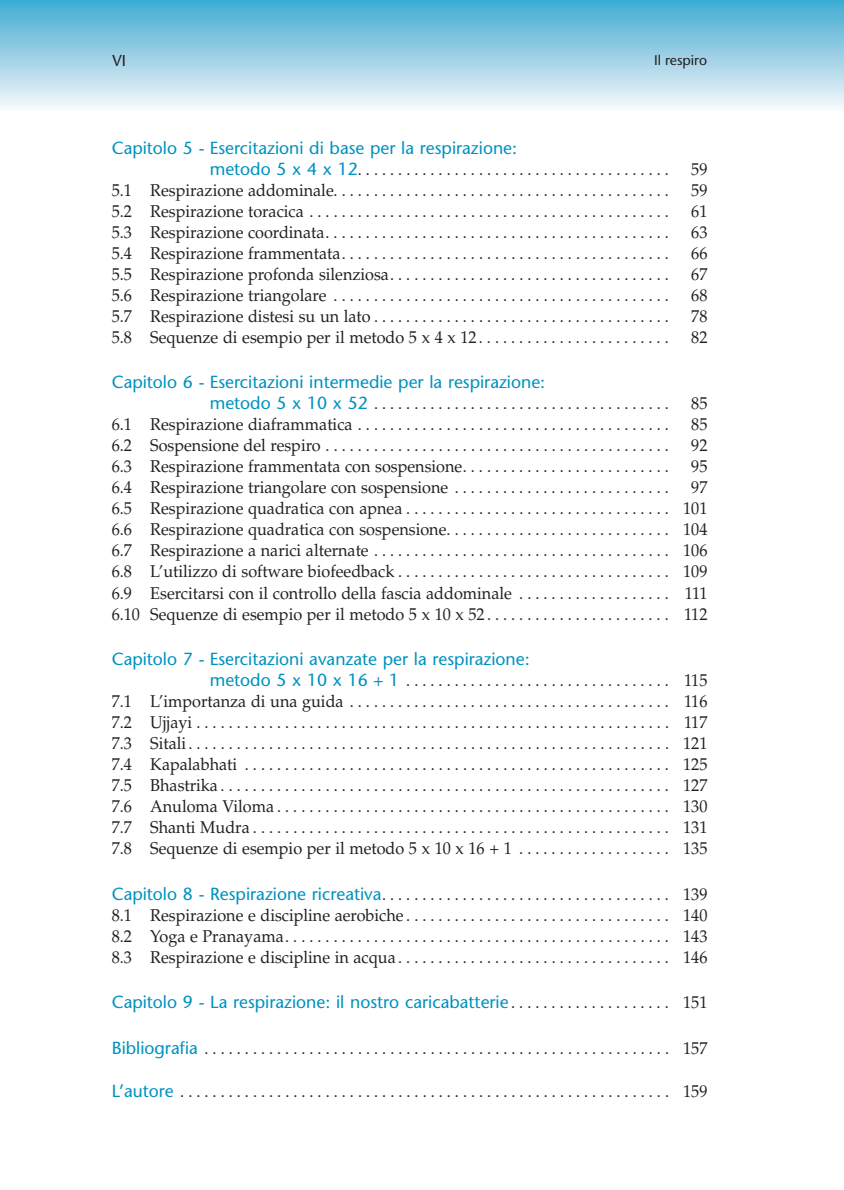
<style>
.page{position:relative;width:844px;height:1190px;background:#fff}
.page>*{position:absolute;margin:0;border:0;box-sizing:border-box;transform-origin:0 0}
.t1{font:17.5px "Stone Sans";color:#0092c0}
.t2{font:17.15px/21px "Palatino";color:#231f20;text-align:justify;scale:.95 1}
.t3{font:15.75px "Stone Sans";color:#231f20}
.t4{font:14px "Stone Sans";color:#231f20}
.s1{font-family:"Stone Sans";font-size:17.5px;color:#0092c0}
.s2{font-family:"Palatino";font-size:17.15px;color:#231f20}
</style>
<div class="page">
<div style="left:0;top:0;width:843px;height:113px;background:linear-gradient(to bottom,#3faad1,#fcfafd)"></div>
<svg style="left:843px;top:1px;width:1px;height:107px"></svg>
<p class="t3" style="left:113px;top:51px;width:15px">VI</p>
<p class="t4" style="left:654px;top:52px;width:55px">Il respiro</p>
<p class="t1" style="left:112px;top:137px;width:407px">Capitolo 5 - Esercitazioni di base per la respirazione:</p>
<p class="t2" style="left:210px;top:159px;width:484px"><span class="s1">metodo 5 x 4 x 12</span>. . . . . . . . . . . . . . . . . . . . . . . . . . . . . . . . . . . . . . .</p>
<p class="t2" style="left:691px;top:159px;width:19px">59</p>
<p class="t2" style="left:112px;top:180px;width:588px">5.1 Respirazione addominale. . . . . . . . . . . . . . . . . . . . . . . . . . . . . . . . . . . . . . . . . .</p>
<p class="t2" style="left:691px;top:180px;width:19px">59</p>
<p class="t2" style="left:112px;top:201px;width:588px">5.2 Respirazione toracica . . . . . . . . . . . . . . . . . . . . . . . . . . . . . . . . . . . . . . . . . . . . .</p>
<p class="t2" style="left:691px;top:201px;width:19px">61</p>
<p class="t2" style="left:112px;top:222px;width:588px">5.3 Respirazione coordinata. . . . . . . . . . . . . . . . . . . . . . . . . . . . . . . . . . . . . . . . . . .</p>
<p class="t2" style="left:691px;top:222px;width:19px">63</p>
<p class="t2" style="left:112px;top:243px;width:588px">5.4 Respirazione frammentata. . . . . . . . . . . . . . . . . . . . . . . . . . . . . . . . . . . . . . . . .</p>
<p class="t2" style="left:691px;top:243px;width:19px">66</p>
<p class="t2" style="left:112px;top:264px;width:588px">5.5 Respirazione profonda silenziosa. . . . . . . . . . . . . . . . . . . . . . . . . . . . . . . . . . .</p>
<p class="t2" style="left:691px;top:264px;width:19px">67</p>
<p class="t2" style="left:112px;top:285px;width:588px">5.6 Respirazione triangolare . . . . . . . . . . . . . . . . . . . . . . . . . . . . . . . . . . . . . . . . . .</p>
<p class="t2" style="left:691px;top:285px;width:19px">68</p>
<p class="t2" style="left:112px;top:306px;width:588px">5.7 Respirazione distesi su un lato . . . . . . . . . . . . . . . . . . . . . . . . . . . . . . . . . . . . .</p>
<p class="t2" style="left:691px;top:306px;width:19px">78</p>
<p class="t2" style="left:112px;top:327px;width:587px">5.8 Sequenze di esempio per il metodo 5 x 4 x 12 . . . . . . . . . . . . . . . . . . . . . . . .</p>
<p class="t2" style="left:691px;top:327px;width:19px">82</p>
<p class="t1" style="left:112px;top:372px;width:435px">Capitolo 6 - Esercitazioni intermedie per la respirazione:</p>
<p class="t2" style="left:210px;top:393px;width:484px"><span class="s1">metodo 5 x 10 x 52</span> . . . . . . . . . . . . . . . . . . . . . . . . . . . . . . . . . . . . .</p>
<p class="t2" style="left:691px;top:393px;width:19px">85</p>
<p class="t2" style="left:112px;top:414px;width:588px">6.1 Respirazione diaframmatica . . . . . . . . . . . . . . . . . . . . . . . . . . . . . . . . . . . . . . .</p>
<p class="t2" style="left:691px;top:414px;width:19px">85</p>
<p class="t2" style="left:112px;top:435px;width:588px">6.2 Sospensione del respiro . . . . . . . . . . . . . . . . . . . . . . . . . . . . . . . . . . . . . . . . . . .</p>
<p class="t2" style="left:691px;top:435px;width:19px">92</p>
<p class="t2" style="left:112px;top:456px;width:587px">6.3 Respirazione frammentata con sospensione. . . . . . . . . . . . . . . . . . . . . . . . . .</p>
<p class="t2" style="left:691px;top:456px;width:19px">95</p>
<p class="t2" style="left:112px;top:477px;width:587px">6.4 Respirazione triangolare con sospensione . . . . . . . . . . . . . . . . . . . . . . . . . . .</p>
<p class="t2" style="left:112px;top:477px;width:628px;text-indent:579px">97<br>6.5 Respirazione quadratica con apnea . . . . . . . . . . . . . . . . . . . . . . . . . . . . . . . . . 101<br>6.6 Respirazione quadratica con sospensione. . . . . . . . . . . . . . . . . . . . . . . . . . . . 104<br>6.7 Respirazione a narici alternate . . . . . . . . . . . . . . . . . . . . . . . . . . . . . . . . . . . . . 106<br>6.8 L’utilizzo di software biofeedback . . . . . . . . . . . . . . . . . . . . . . . . . . . . . . . . . . 109<br>6.9 Esercitarsi con il controllo della fascia addominale . . . . . . . . . . . . . . . . . . . 111<br>6.10 Sequenze di esempio per il metodo 5 x 10 x 52 . . . . . . . . . . . . . . . . . . . . . . . 112</p>
<p class="t1" style="left:112px;top:648px;width:419px">Capitolo 7 - Esercitazioni avanzate per la respirazione:</p>
<p class="t2" style="left:112px;top:670px;width:628px;text-indent:98px"><span class="s1">metodo 5 x 10 x 16 + 1</span> . . . . . . . . . . . . . . . . . . . . . . . . . . . . . . . . . 115<br>7.1 L’importanza di una guida . . . . . . . . . . . . . . . . . . . . . . . . . . . . . . . . . . . . . . . . 116<br>7.2 Ujjayi . . . . . . . . . . . . . . . . . . . . . . . . . . . . . . . . . . . . . . . . . . . . . . . . . . . . . . . . . . . 117<br>7.3 Sitali. . . . . . . . . . . . . . . . . . . . . . . . . . . . . . . . . . . . . . . . . . . . . . . . . . . . . . . . . . . . 121<br>7.4 Kapalabhati . . . . . . . . . . . . . . . . . . . . . . . . . . . . . . . . . . . . . . . . . . . . . . . . . . . . . 125<br>7.5 Bhastrika . . . . . . . . . . . . . . . . . . . . . . . . . . . . . . . . . . . . . . . . . . . . . . . . . . . . . . . . 127<br>7.6 Anuloma Viloma . . . . . . . . . . . . . . . . . . . . . . . . . . . . . . . . . . . . . . . . . . . . . . . . . 130<br>7.7 Shanti Mudra . . . . . . . . . . . . . . . . . . . . . . . . . . . . . . . . . . . . . . . . . . . . . . . . . . . . 131<br>7.8 Sequenze di esempio per il metodo 5 x 10 x 16 + 1 . . . . . . . . . . . . . . . . . . . 135</p>
<p class="t2" style="left:112px;top:883px;width:628px"><span class="s1">Capitolo 8 - Respirazione ricreativa</span>. . . . . . . . . . . . . . . . . . . . . . . . . . . . . . . . . . . . 139<br>8.1 Respirazione e discipline aerobiche . . . . . . . . . . . . . . . . . . . . . . . . . . . . . . . . . 140<br>8.2 Yoga e Pranayama. . . . . . . . . . . . . . . . . . . . . . . . . . . . . . . . . . . . . . . . . . . . . . . . 143<br>8.3 Respirazione e discipline in acqua . . . . . . . . . . . . . . . . . . . . . . . . . . . . . . . . . . 146</p>
<p class="t1" style="left:112px;top:991px;width:597px">Capitolo 9 - La respirazione: il nostro caricabatterie <span class="s2">. . . . . . . . . . . . . . . . . . . . 151</span></p>
<p class="t2" style="left:112px;top:1037px;width:628px"><span class="s1">Bibliografia</span> . . . . . . . . . . . . . . . . . . . . . . . . . . . . . . . . . . . . . . . . . . . . . . . . . . . . . . . . . . 157</p>
<p class="t2" style="left:112px;top:1081px;width:628px"><span class="s1">L’autore</span> . . . . . . . . . . . . . . . . . . . . . . . . . . . . . . . . . . . . . . . . . . . . . . . . . . . . . . . . . . . . . 159</p>
</div>
